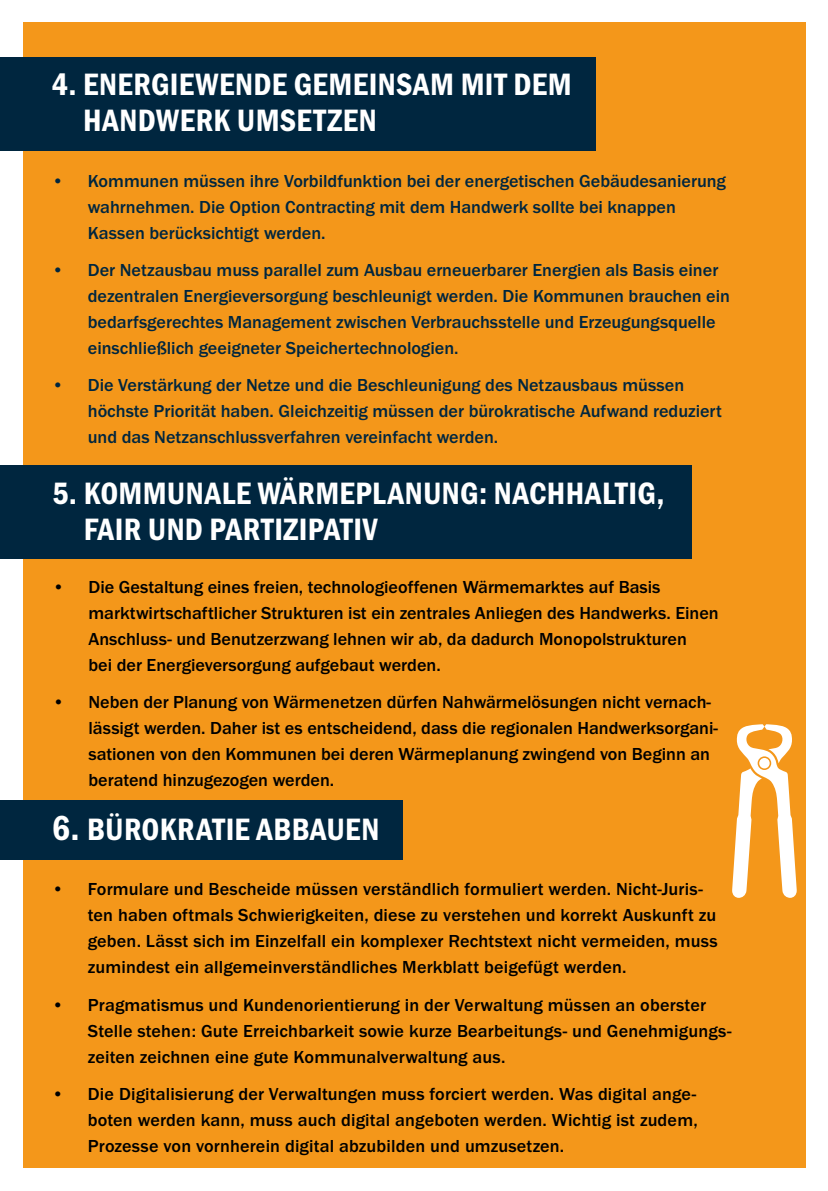
<style>
.page{position:relative;width:828px;height:1191px;background:#fff}
.page>*{position:absolute;margin:0;border:0;box-sizing:border-box;transform-origin:0 0}
.t1{font:32px/36px "Franklin Gothic URW Con Dem";letter-spacing:.01em;color:#fff}
.t2{font:500 18px/26px "Franklin Gothic URW";color:#000}
.t3{font:500 18px/26px "Franklin Gothic URW";color:#00263f}
.s1{font-size:36px}
</style>
<div class="page">
<div style="left:23px;top:23px;width:782px;height:1145px;background:#f4971a"></div>
<div style="left:0;top:57px;width:595px;height:94px;background:#00263f"></div>
<div style="left:0;top:465px;width:691px;height:93px;background:#00263f"></div>
<div style="left:0;top:800px;width:402px;height:59px;background:#00263f"></div>
<svg style="left:732px;top:724px;width:64px;height:174px"></svg>
<div style="left:759px;top:758px;width:10px;height:10px;background:#fff;border-radius:50%"></div>
<h1 class="t1" style="left:83px;top:65px;width:490px;text-indent:-31px">4. ENERGIEWENDE GEMEINSAM MIT DEM<br>HANDWERK UMSETZEN</h1>
<p class="t3" style="left:88px;top:167px;width:639px;text-indent:-36px">• Kommunen müssen ihre Vorbildfunktion bei der energetischen Gebäudesanierung wahrnehmen. Die Option Contracting mit dem Handwerk sollte bei knappen<br>Kassen berücksichtigt werden.</p>
<p class="t3" style="left:88px;top:257px;width:644px;text-indent:-36px">• Der Netzausbau muss parallel zum Ausbau erneuerbarer Energien als Basis einer dezentralen Energieversorgung beschleunigt werden. Die Kommunen brauchen ein bedarfsgerechtes Management zwischen Verbrauchsstelle und Erzeugungsquelle einschließlich geeigneter Speichertechnologien.</p>
<p class="t3" style="left:88px;top:372px;width:635px;text-indent:-36px">• Die Verstärkung der Netze und die Beschleunigung des Netzausbaus müssen höchste Priorität haben. Gleichzeitig müssen der bürokratische Aufwand reduziert und das Netzanschlussverfahren vereinfacht werden.</p>
<h1 class="t1" style="left:84px;top:473px;width:582px;text-indent:-31px">5. KOMMUNALE WÄRMEPLANUNG: NACHHALTIG,<br>FAIR UND PARTIZIPATIV</h1>
<p class="t2" style="left:88px;top:573px;width:632px;text-indent:-36px">• Die Gestaltung eines freien, technologieoffenen Wärmemarktes auf Basis marktwirtschaftlicher Strukturen ist ein zentrales Anliegen des Handwerks. Einen Anschluss- und Benutzerzwang lehnen wir ab, da dadurch Monopolstrukturen<br>bei der Energieversorgung aufgebaut werden.</p>
<p class="t2" style="left:88px;top:689px;width:631px;text-indent:-36px">• Neben der Planung von Wärmenetzen dürfen Nahwärmelösungen nicht vernach&shy;lässigt werden. Daher ist es entscheidend, dass die regionalen Handwerksorgani&shy;sationen von den Kommunen bei deren Wärmeplanung zwingend von Beginn an beratend hinzugezogen werden.</p>
<h1 class="t1" style="left:52px;top:809px;width:329px"><span class="s1">6.</span> BÜROKRATIE ABBAUEN</h1>
<p class="t2" style="left:88px;top:876px;width:631px;text-indent:-36px">• Formulare und Bescheide müssen verständlich formuliert werden. Nicht-Juris&shy;ten haben oftmals Schwierigkeiten, diese zu verstehen und korrekt Auskunft zu geben. Lässt sich im Einzelfall ein komplexer Rechtstext nicht vermeiden, muss zumindest ein allgemeinverständliches Merkblatt beigefügt werden.</p>
<p class="t2" style="left:88px;top:991px;width:645px;text-indent:-36px">• Pragmatismus und Kundenorientierung in der Verwaltung müssen an oberster<br>Stelle stehen: Gute Erreichbarkeit sowie kurze Bearbeitungs- und Genehmigungs&shy;zeiten zeichnen eine gute Kommunalverwaltung aus.</p>
<p class="t2" style="left:88px;top:1080px;width:611px;text-align:justify;text-indent:-36px">• Die Digitalisierung der Verwaltungen muss forciert werden. Was digital ange&shy;boten werden kann, muss auch digital angeboten werden. Wichtig ist zudem, Prozesse von vornherein digital abzubilden und umzusetzen.</p>
</div>
